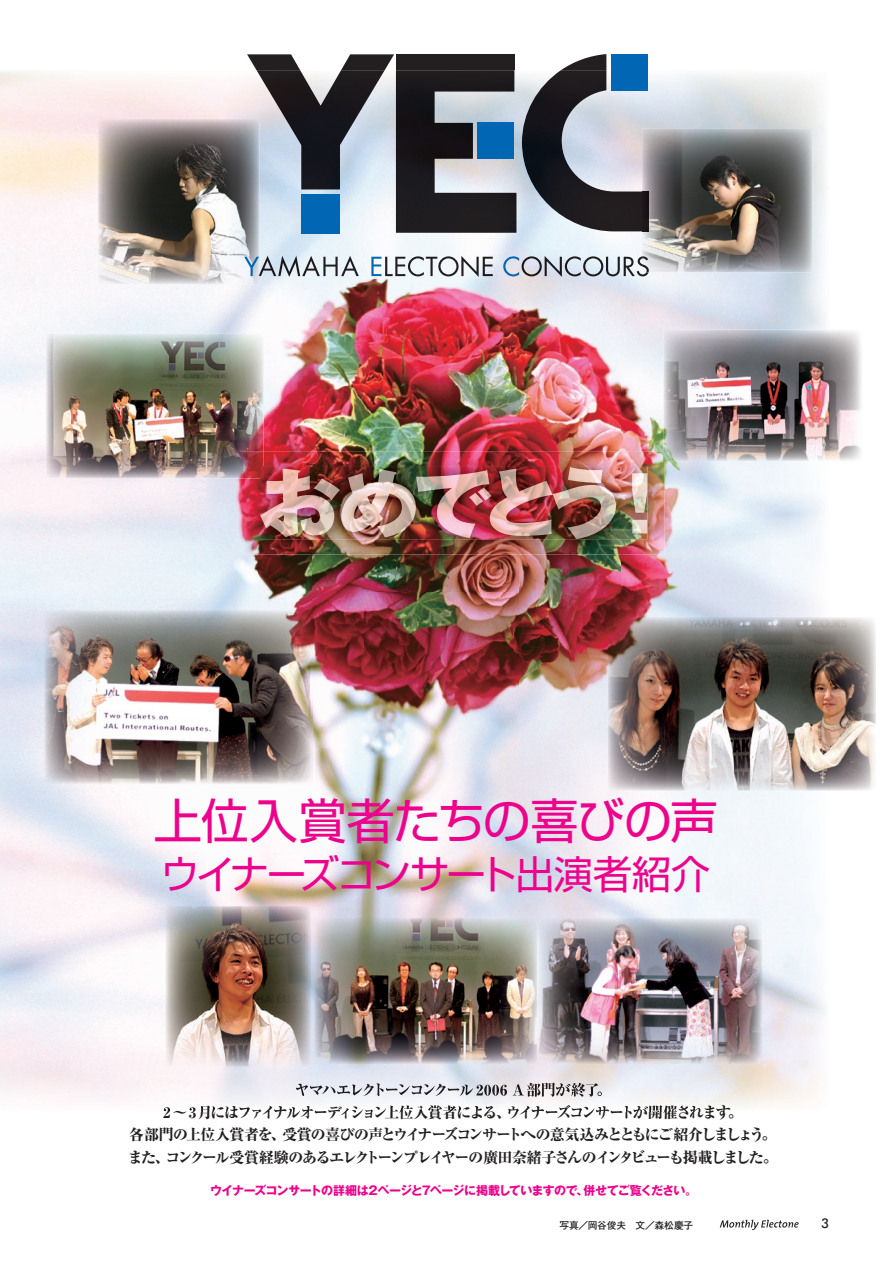
<style>
.page{position:relative;width:893px;height:1263px;background:#fff}
.page>*{position:absolute;margin:0;border:0;box-sizing:border-box;transform-origin:0 0}
.t1{font:48px "Shin Go";letter-spacing:-.02em;color:#ed028c}
.t2{font:39px "Shin Go";letter-spacing:-.055em;color:#ed028c}
.t3{font:800 15px/22.5px "Ryumin";letter-spacing:-.11em;color:#231f20;text-align:center}
.t4{font:500 13.5px "Futura BT";color:#231f20}
.t5{font:700 12px "Gothic MB101";letter-spacing:-.055em;color:#ed028c}
.t6{font:700 9.75px "Futo Go B101";letter-spacing:-.02em;color:#231f20}
.s1{font-family:"Ryumin Pro"}
</style>
<div class="page">
<img style="left:259px;top:747px;width:103px;height:313px">
<img style="left:519px;top:554px;width:51px;height:364px">
<img style="left:726px;top:791px;width:99px;height:269px">
<img style="left:207px;top:784px;width:52px;height:122px">
<img style="left:362px;top:554px;width:157px;height:364px">
<img style="left:311px;top:554px;width:52px;height:193px">
<img style="left:570px;top:554px;width:51px;height:193px">
<img style="left:51px;top:479px;width:208px;height:132px">
<img style="left:259px;top:554px;width:52px;height:57px">
<img style="left:621px;top:435px;width:202px;height:182px">
<img style="left:259px;top:70px;width:363px;height:382px">
<img style="left:621px;top:78px;width:52px;height:357px">
<img style="left:315px;top:918px;width:446px;height:145px">
<img style="left:45px;top:611px;width:268px;height:173px">
<img style="left:608px;top:617px;width:268px;height:174px">
<img style="left:642px;top:128px;width:170px;height:144px">
<img style="left:663px;top:330px;width:198px;height:131px">
<img style="left:98px;top:119px;width:161px;height:166px">
<img style="left:45px;top:333px;width:219px;height:146px">
<svg style="left:561px;top:54px;width:45px;height:16px"></svg>
<img style="left:522px;top:70px;width:93px;height:161px">
<img style="left:642px;top:191px;width:6px;height:40px">
<div style="left:301px;top:194px;width:39px;height:39px;background:#0166b3"></div>
<svg style="left:247px;top:54px;width:147px;height:16px"></svg>
<img style="left:257px;top:70px;width:128px;height:119px">
<div style="left:396px;top:54px;width:118px;height:16px;background:#231f20"></div>
<img style="left:396px;top:70px;width:120px;height:163px">
<img style="left:259px;top:256px;width:17px;height:20px">
<svg style="left:244px;top:257px;width:16px;height:19px"></svg>
<img style="left:278px;top:256px;width:22px;height:21px">
<img style="left:302px;top:256px;width:18px;height:20px">
<img style="left:323px;top:257px;width:15px;height:19px">
<img style="left:341px;top:256px;width:18px;height:20px">
<svg style="left:371px;top:257px;width:10px;height:19px"></svg>
<img style="left:385px;top:257px;width:8px;height:19px">
<img style="left:395px;top:257px;width:10px;height:19px">
<img style="left:408px;top:256px;width:16px;height:20px">
<img style="left:426px;top:256px;width:33px;height:20px">
<img style="left:461px;top:256px;width:18px;height:21px">
<img style="left:483px;top:257px;width:10px;height:19px">
<svg style="left:503px;top:256px;width:16px;height:20px"></svg>
<img style="left:522px;top:256px;width:20px;height:20px">
<img style="left:545px;top:256px;width:17px;height:21px">
<img style="left:565px;top:256px;width:16px;height:20px">
<img style="left:583px;top:256px;width:20px;height:20px">
<img style="left:606px;top:257px;width:14px;height:19px">
<img style="left:624px;top:257px;width:11px;height:19px">
<img style="left:637px;top:256px;width:11px;height:20px">
<img style="left:642px;top:256px;width:7px;height:16px">
<div style="left:611px;top:54px;width:37px;height:36px;background:#0166b3"></div>
<img style="left:166px;top:906px;width:144px;height:161px">
<img style="left:245px;top:452px;width:420px;height:102px">
<svg style="left:663px;top:452px;width:2px;height:9px"></svg>
<img style="left:245px;top:452px;width:19px;height:27px">
<img style="left:260px;top:467px;width:388px;height:72px">
<svg style="left:260px;top:467px;width:4px;height:12px"></svg>
<img style="left:296px;top:1083px;width:306px;height:14px">
<img style="left:163px;top:1105px;width:571px;height:6px">
<svg style="left:720px;top:1220px;width:79px;height:10px"></svg>
<h1 class="t1" style="left:154px;top:788px;width:566px">上位入賞者たちの喜びの声</h1>
<h2 class="t2" style="left:161px;top:848px;width:551px">ウイナーズコンサート出演者紹介</h2>
<p class="t3" style="left:128px;top:1100px;width:652px">2 ～ 3 月にはファイナルオーディション上位入賞者による、ウイナーズコンサートが開催されます。<br>各部門の上位入賞者を、受賞の喜びの声とウイナーズコンサートへの意気込みとともにご紹介しましょう。また、コンクール受賞経験のあるエレクトーンプレイヤーの<span class="s1">廣</span>田奈緒子さんのインタビューも掲載しました。</p>
<p class="t5" style="left:210px;top:1182px;width:488px">ウイナーズコンサートの詳細は2ページと7ページに掲載していますので、併せてご覧ください。</p>
<p class="t6" style="left:559px;top:1220px;width:135px">写真／岡谷俊夫　文／森松慶子</p>
<p class="t4" style="left:821px;top:1215px;width:10px">3</p>
</div>
